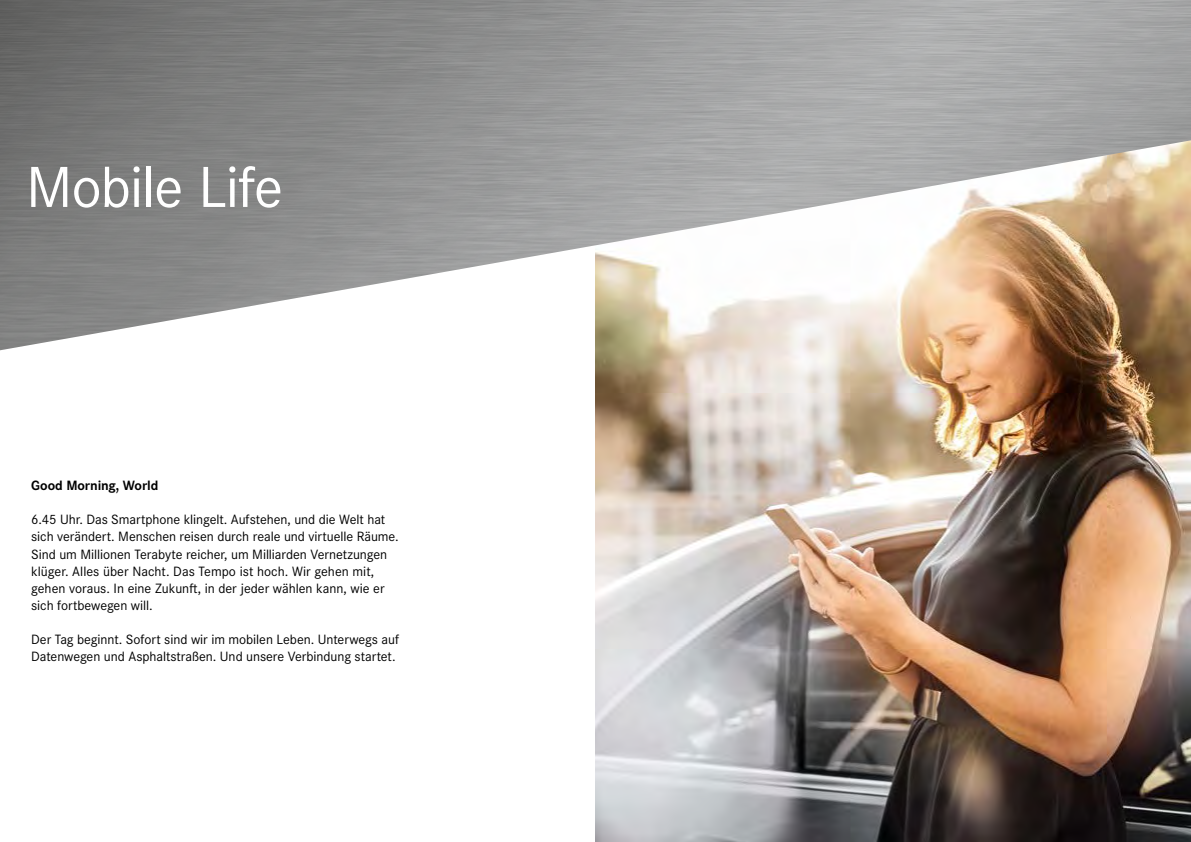
<style>
.page{position:relative;width:1191px;height:842px;background:#fff}
.page>*{position:absolute;margin:0;border:0;box-sizing:border-box;transform-origin:0 0}
.t1{font:60px "Daimler CS";letter-spacing:-.02em;color:#fff}
.t2{font:14px/17px "Daimler CS";letter-spacing:-.005em;color:#000}
.t3{font:700 14px "Daimler CS";letter-spacing:-.005em;color:#000}
</style>
<div class="page">
<img style="left:595px;top:350px;width:596px;height:492px">
<img style="left:0;top:0;width:1191px;height:350px">
<h1 class="t1" style="left:26px;top:143px;width:258px">Mobile Life</h1>
<p class="t3" style="left:31px;top:475px;width:129px">Good Morning, World</p>
<p class="t2" style="left:31px;top:510px;width:369px">6.45 Uhr. Das Smartphone klingelt. Aufstehen, und die Welt hat sich verändert. Menschen reisen durch reale und virtuelle Räume.<br>Sind um Millionen Terabyte reicher, um Milliarden Vernetzungen klüger. Alles über Nacht. Das Tempo ist hoch. Wir gehen mit, gehen voraus. In eine Zukunft, in der jeder wählen kann, wie er sich fortbewegen will.</p>
<p class="t2" style="left:31px;top:629px;width:369px">Der Tag beginnt. Sofort sind wir im mobilen Leben. Unterwegs auf<br>Datenwegen und Asphaltstraßen. Und unsere Verbindung startet.</p>
</div>
